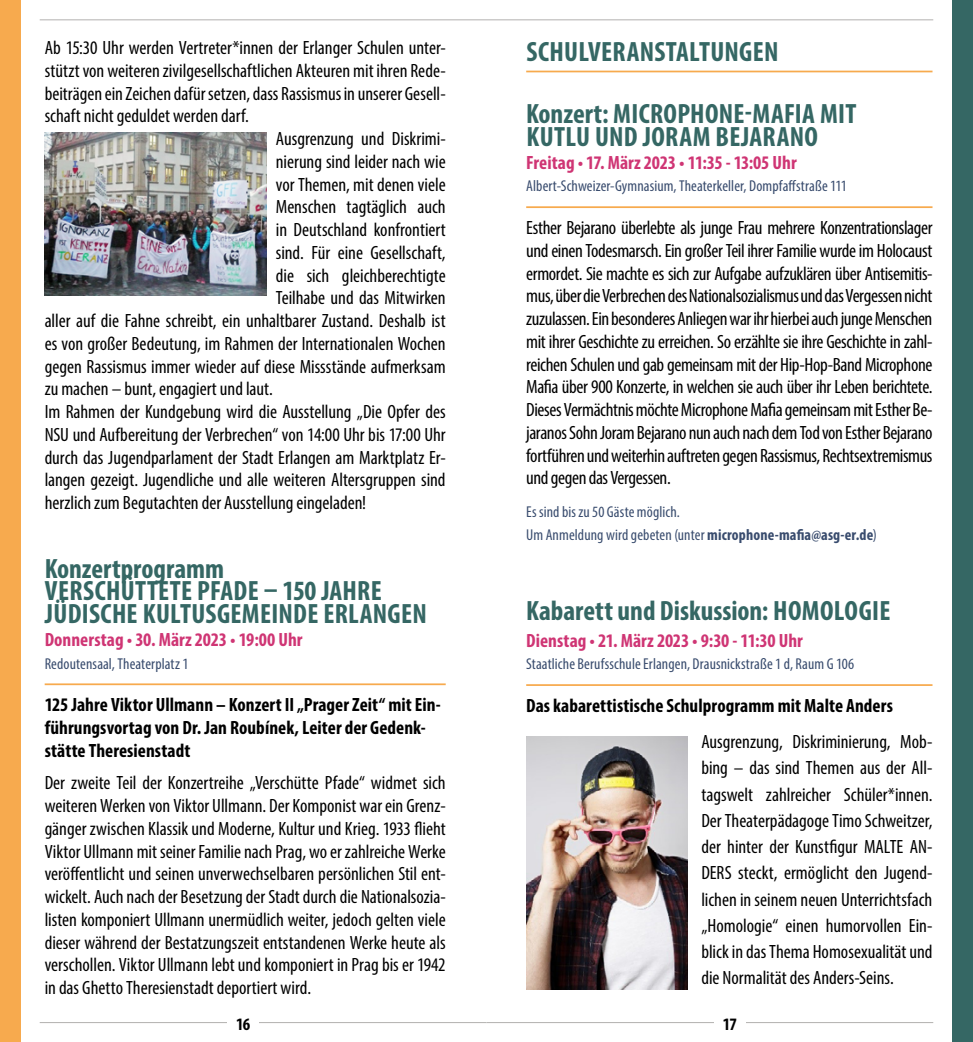
<style>
.page{position:relative;width:973px;height:1042px;background:#fff}
.page>*{position:absolute;margin:0;border:0;box-sizing:border-box;transform-origin:0 0}
.VA_Titel{font:700 condensed 28px/22.8px "Myriad Pro";letter-spacing:.01em;color:#356764}
.Fließtext{font:700 condensed 28px/22.8px "Myriad Pro";letter-spacing:.01em;color:#356764}
.Fließtext-2{font:condensed 19.25px/22.8px "Myriad Pro";color:#000;text-align:justify}
.Fließtext-3{font:700 condensed 19.25px/22.8px "Myriad Pro";letter-spacing:.005em;color:#000}
.Datum{font:700 condensed 19.25px "Myriad Pro";color:#cf3574}
.t1{font:700 condensed 17.5px "Myriad Pro";color:#000}
.Ort{font:condensed 15.75px "Myriad Pro";letter-spacing:.005em;color:#394c6e}
.Fließtext-4{font:condensed 15.75px/22.8px "Myriad Pro";letter-spacing:.005em;color:#394c6e}
.s1{font-weight:700}
</style>
<div class="page">
<div style="left:951px;top:0;width:21px;height:1042px;background:#356764"></div>
<hr style="left:486px;top:1022px;width:447px;height:1px;background:#b2b1af">
<div style="left:713px;top:1016px;width:32px;height:13px;background:#fff"></div>
<hr style="left:40px;top:1022px;width:446px;height:1px;background:#b2b1af">
<hr style="left:40px;top:19px;width:893px;height:1px;background:#b2b1af">
<div style="left:0;top:0;width:21px;height:1042px;background:#f7aa4e"></div>
<div style="left:227px;top:1016px;width:32px;height:13px;background:#fff"></div>
<hr style="left:45px;top:683px;width:400px;height:2px;background:#f7aa4e">
<hr style="left:526px;top:71px;width:406px;height:1px;background:#f7aa4e">
<hr style="left:526px;top:206px;width:406px;height:2px;background:#f7aa4e">
<hr style="left:526px;top:684px;width:406px;height:2px;background:#f7aa4e">
<img style="left:526px;top:736px;width:161px;height:254px">
<img style="left:45px;top:133px;width:221px;height:162px">
<p class="Fließtext-2" style="left:45px;top:36px;width:402px">Ab 15:30 Uhr werden Vertreter*innen der Erlanger Schulen unter&shy;stützt von weiteren zivilgesellschaftlichen Akteuren mit ihren Rede&shy;beiträgen ein Zeichen dafür setzen, dass Rassismus in unserer Gesell&shy;schaft nicht geduldet werden darf.</p>
<p class="Fließtext-2" style="left:276px;top:127px;width:171px">Ausgrenzung und Diskrimi-</p>
<p class="Fließtext-2" style="left:276px;top:150px;width:171px">nierung sind leider nach wie</p>
<p class="Fließtext-2" style="left:276px;top:173px;width:171px">vor Themen, mit denen viele</p>
<p class="Fließtext-2" style="left:276px;top:195px;width:171px">Menschen tagtäglich auch</p>
<p class="Fließtext-2" style="left:276px;top:218px;width:171px">in Deutschland konfrontiert</p>
<p class="Fließtext-2" style="left:276px;top:241px;width:171px">sind. Für eine Gesellschaft,</p>
<p class="Fließtext-2" style="left:276px;top:264px;width:171px">die sich gleichberechtigte</p>
<p class="Fließtext-2" style="left:276px;top:286px;width:171px">Teilhabe und das Mitwirken</p>
<p class="Fließtext-2" style="left:45px;top:309px;width:402px">aller auf die Fahne schreibt, ein unhaltbarer Zustand. Deshalb ist</p>
<p class="Fließtext-2" style="left:45px;top:332px;width:402px">es von großer Bedeutung, im Rahmen der Internationalen Wochen</p>
<p class="Fließtext-2" style="left:45px;top:355px;width:402px">gegen Rassismus immer wieder auf diese Missstände aufmerksam</p>
<p class="Fließtext-2" style="left:45px;top:377px;width:230px">zu machen – bunt, engagiert und laut.</p>
<p class="Fließtext-2" style="left:45px;top:400px;width:402px">Im Rahmen der Kundgebung wird die Ausstellung „Die Opfer des NSU und Aufbereitung der Verbrechen“ von 14:00 Uhr bis 17:00 Uhr durch das Jugendparlament der Stadt Erlangen am Marktplatz Er&shy;langen gezeigt. Jugendliche und alle weiteren Altersgruppen sind herzlich zum Begutachten der Ausstellung eingeladen!</p>
<p class="Fließtext" style="left:45px;top:556px;width:181px">Konzertprogramm</p>
<p class="Fließtext" style="left:45px;top:579px;width:383px">VERSCHÜTTETE PFADE – 150 JAHRE<br>JÜDISCHE KULTUSGEMEINDE ERLANGEN</p>
<h3 class="Datum" style="left:45px;top:627px;width:259px">Donnerstag • 30. März 2023 • 19:00 Uhr</h3>
<h4 class="Ort" style="left:45px;top:654px;width:145px">Redoutensaal, Theaterplatz 1</h4>
<p class="Fließtext-3" style="left:45px;top:693px;width:397px">125 Jahre Viktor Ullmann – Konzert II „Prager Zeit“ mit Ein&shy;führungsvortag von Dr. Jan Roubínek, Leiter der Gedenk&shy;stätte Theresienstadt</p>
<p class="Fließtext-2" style="left:45px;top:771px;width:402px">Der zweite Teil der Konzertreihe „Verschütte Pfade“ widmet sich weiteren Werken von Viktor Ullmann. Der Komponist war ein Grenz&shy;gänger zwischen Klassik und Moderne, Kultur und Krieg. 1933 flieht Viktor Ullmann mit seiner Familie nach Prag, wo er zahlreiche Werke veröffentlicht und seinen unverwechselbaren persönlichen Stil ent&shy;wickelt. Auch nach der Besetzung der Stadt durch die Nationalsozia&shy;listen komponiert Ullmann unermüdlich weiter, jedoch gelten viele dieser während der Bestatzungszeit entstandenen Werke heute als verschollen. Viktor Ullmann lebt und komponiert in Prag bis er 1942 in das Ghetto Theresienstadt deportiert wird.</p>
<h2 class="VA_Titel" style="left:526px;top:39px;width:254px">SCHULVERANSTALTUNGEN</h2>
<h2 class="VA_Titel" style="left:526px;top:102px;width:331px">Konzert: MICROPHONE-MAFIA MIT<br>KUTLU UND JORAM BEJARANO</h2>
<h3 class="Datum" style="left:526px;top:150px;width:272px">Freitag • 17. März 2023 • 11:35 - 13:05 Uhr</h3>
<h4 class="Ort" style="left:526px;top:177px;width:322px">Albert-Schweizer-Gymnasium, Theaterkeller, Dompfaffstraße 111</h4>
<p class="Fließtext-2" style="left:526px;top:216px;width:408px">Esther Bejarano überlebte als junge Frau mehrere Konzentrationslager und einen Todesmarsch. Ein großer Teil ihrer Familie wurde im Holocaust ermordet. Sie machte es sich zur Aufgabe aufzuklären über Antisemitis&shy;mus, über die Verbrechen des Nationalsozialismus und das Vergessen nicht zuzulassen. Ein besonderes Anliegen war ihr hierbei auch junge Menschen mit ihrer Geschichte zu erreichen. So erzählte sie ihre Geschichte in zahl&shy;reichen Schulen und gab gemeinsam mit der Hip-Hop-Band Microphone Mafia über 900 Konzerte, in welchen sie auch über ihr Leben berichtete.<br>Dieses Vermächtnis möchte Microphone Mafia gemeinsam mit Esther Be&shy;jaranos Sohn Joram Bejarano nun auch nach dem Tod von Esther Bejarano fortführen und weiterhin auftreten gegen Rassismus, Rechtsextremismus und gegen das Vergessen.</p>
<p class="Fließtext-4" style="left:526px;top:500px;width:352px">Es sind bis zu 50 Gäste möglich.<br>Um Anmeldung wird gebeten (unter <span class="s1">microphone-mafia@asg-er.de</span>)</p>
<h2 class="VA_Titel" style="left:526px;top:599px;width:365px">Kabarett und Diskussion: HOMOLOGIE</h2>
<h3 class="Datum" style="left:526px;top:628px;width:278px">Dienstag • 21. März 2023 • 9:30 - 11:30 Uhr</h3>
<h4 class="Ort" style="left:526px;top:654px;width:329px">Staatliche Berufsschule Erlangen, Drausnickstraße 1 d, Raum G 106</h4>
<p class="Fließtext-3" style="left:526px;top:694px;width:368px">Das kabarettistische Schulprogramm mit Malte Anders</p>
<p class="Fließtext-2" style="left:701px;top:728px;width:233px;line-height:26.2px">Ausgrenzung, Diskriminierung, Mob&shy;bing – das sind Themen aus der All&shy;tagswelt zahlreicher Schüler*innen.<br>Der Theaterpädagoge Timo Schweitzer, der hinter der Kunstfigur MALTE AN-DERS steckt, ermöglicht den Jugend&shy;lichen in seinem neuen Unterrichtsfach „Homologie“ einen humorvollen Ein&shy;blick in das Thema Homosexualität und die Normalität des Anders-Seins.</p>
<p class="t1" style="left:236px;top:1013px;width:16px">16</p>
<p class="t1" style="left:722px;top:1013px;width:16px">17</p>
</div>
